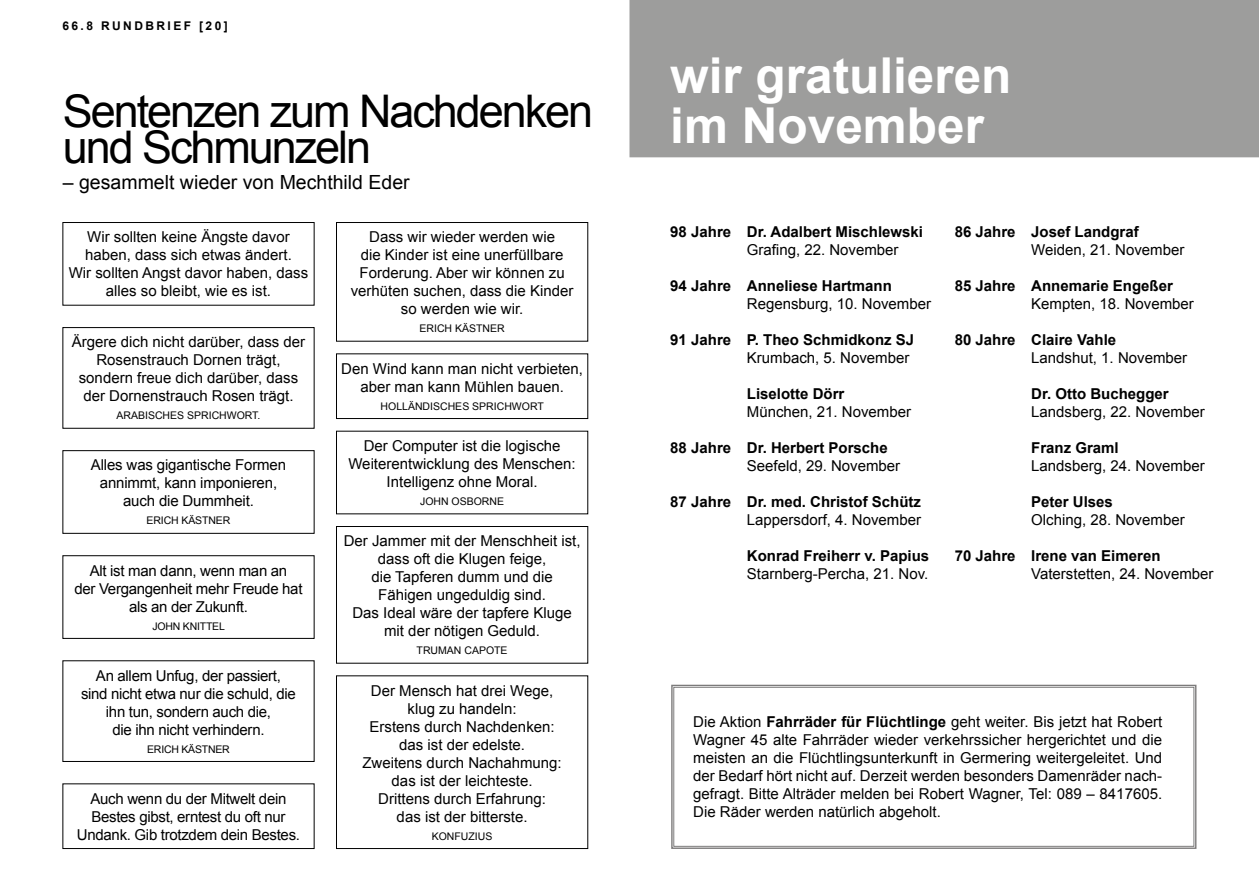
<style>
.page{position:relative;width:1259px;height:893px;background:#fff}
.page>*{position:absolute;margin:0;border:0;box-sizing:border-box;transform-origin:0 0}
.t1{font:700 49.5px/49.5px "Arial";color:#fff}
.t2{font:45px/36px "Arial";letter-spacing:-.045em;color:#000}
.t3{font:19.5px "Arial";color:#000}
.t4{font:15px/18px "Arial";color:#000;text-align:center}
.t5{font:700 15px "Arial";color:#000}
.t6{font:15px/18px "Arial";letter-spacing:-.02em;color:#000;text-align:center}
.t7{font:700 12px "Arial";letter-spacing:.2em;color:#000}
.t8{font:10.5px "Arial";color:#000}
.t9{font:10.5px "Arial";letter-spacing:-.02em;color:#000}
.s1{font-weight:700}
</style>
<div class="page">
<div style="left:62px;top:222px;width:252px;height:84px;border:1px solid #000"></div>
<div style="left:62px;top:327px;width:252px;height:102px;border:1px solid #000"></div>
<div style="left:62px;top:450px;width:252px;height:84px;border:1px solid #000"></div>
<div style="left:62px;top:555px;width:252px;height:84px;border:1px solid #000"></div>
<div style="left:62px;top:660px;width:252px;height:102px;border:1px solid #000"></div>
<div style="left:62px;top:783px;width:252px;height:66px;border:1px solid #000"></div>
<div style="left:336px;top:222px;width:252px;height:120px;border:1px solid #000"></div>
<div style="left:336px;top:353px;width:252px;height:66px;border:1px solid #000"></div>
<div style="left:336px;top:526px;width:252px;height:138px;border:1px solid #000"></div>
<div style="left:336px;top:675px;width:252px;height:174px;border:1px solid #000"></div>
<div style="left:629px;top:0;width:630px;height:157px;background:#9d9d9c"></div>
<svg style="left:671px;top:684px;width:526px;height:165px"></svg>
<div style="left:673px;top:687px;width:521px;height:159px;border:1px solid #7c7b7b"></div>
<p class="t7" style="left:62px;top:17px;width:167px">66.8 RUNDBRIEF [20]</p>
<h2 class="t2" style="left:63px;top:94px;width:532px">Sentenzen zum Nachdenken und Schmunzeln</h2>
<h3 class="t3" style="left:63px;top:169px;width:348px">– gesammelt wieder von Mechthild Eder</h3>
<p class="t4" style="left:69px;top:228px;width:241px">Wir sollten keine Ängste davor haben, dass sich etwas ändert.<br>Wir sollten Angst davor haben, dass alles so bleibt, wie es ist.</p>
<p class="t4" style="left:72px;top:333px;width:235px">Ärgere dich nicht darüber, dass der<br>Rosenstrauch Dornen trägt, sondern freue dich darüber, dass der Dornenstrauch Rosen trägt.</p>
<p class="t8" style="left:116px;top:409px;width:145px">ARABISCHES SPRICHWORT.</p>
<p class="t4" style="left:351px;top:228px;width:224px">Dass wir wieder werden wie<br>die Kinder ist eine unerfüllbare<br>Forderung. Aber wir können zu verhüten suchen, dass die Kinder so werden wie wir.</p>
<p class="t8" style="left:419px;top:322px;width:87px">ERICH KÄSTNER</p>
<p class="t4" style="left:341px;top:360px;width:243px">Den Wind kann man nicht verbieten, aber man kann Mühlen bauen.</p>
<p class="t8" style="left:381px;top:399px;width:165px">HOLLÄNDISCHES SPRICHWORT</p>
<p class="t4" style="left:348px;top:437px;width:229px">Der Computer ist die logische<br>Weiterentwicklung des Menschen:<br>Intelligenz ohne Moral.</p>
<p class="t8" style="left:420px;top:494px;width:86px">JOHN OSBORNE</p>
<p class="t4" style="left:344px;top:532px;width:238px">Der Jammer mit der Menschheit ist, dass oft die Klugen feige,<br>die Tapferen dumm und die<br>Fähigen ungeduldig sind.<br>Das Ideal wäre der tapfere Kluge mit der nötigen Geduld.</p>
<p class="t8" style="left:416px;top:644px;width:93px">TRUMAN CAPOTE</p>
<p class="t4" style="left:362px;top:681px;width:201px">Der Mensch hat drei Wege, klug zu handeln:<br>Erstens durch Nachdenken: das ist der edelste.<br>Zweitens durch Nachahmung: das ist der leichteste.<br>Drittens durch Erfahrung:<br>das ist der bitterste.</p>
<p class="t8" style="left:432px;top:829px;width:62px">KONFUZIUS</p>
<p class="t4" style="left:91px;top:456px;width:197px">Alles was gigantische Formen annimmt, kann imponieren, auch die Dummheit.</p>
<p class="t8" style="left:146px;top:514px;width:85px">ERICH KÄSTNER</p>
<p class="t6" style="left:74px;top:561px;width:230px">Alt ist man dann, wenn man an<br>der Vergangenheit mehr Freude hat als an der Zukunft.</p>
<p class="t9" style="left:152px;top:619px;width:74px">JOHN KNITTEL</p>
<p class="t6" style="left:81px;top:666px;width:216px">An allem Unfug, der passiert, sind nicht etwa nur die schuld, die ihn tun, sondern auch die,<br>die ihn nicht verhindern.</p>
<p class="t9" style="left:147px;top:742px;width:84px">ERICH KÄSTNER</p>
<p class="t6" style="left:77px;top:789px;width:225px">Auch wenn du der Mitwelt dein<br>Bestes gibst, erntest du oft nur<br>Undank. Gib trotzdem dein Bestes.</p>
<h1 class="t1" style="left:670px;top:53px;width:343px">wir gratulieren im November</h1>
<p class="t5" style="left:670px;top:222px;width:254px">98 Jahre Dr. Adalbert Mischlewski</p>
<p class="t4" style="left:747px;top:241px;width:153px">Grafing, 22. November</p>
<p class="t5" style="left:670px;top:276px;width:223px">94 Jahre Anneliese Hartmann</p>
<p class="t4" style="left:747px;top:295px;width:186px">Regensburg, 10. November</p>
<p class="t5" style="left:670px;top:330px;width:245px">91 Jahre P. Theo Schmidkonz SJ</p>
<p class="t4" style="left:747px;top:349px;width:164px">Krumbach, 5. November</p>
<p class="t5" style="left:747px;top:384px;width:99px">Liselotte Dörr</p>
<p class="t4" style="left:747px;top:403px;width:166px">München, 21. November</p>
<p class="t5" style="left:670px;top:438px;width:219px">88 Jahre Dr. Herbert Porsche</p>
<p class="t4" style="left:747px;top:457px;width:155px">Seefeld, 29. November</p>
<p class="t5" style="left:670px;top:492px;width:252px">87 Jahre Dr. med. Christof Schütz</p>
<p class="t4" style="left:747px;top:511px;width:176px">Lappersdorf, 4. November</p>
<p class="t5" style="left:747px;top:546px;width:184px">Konrad Freiherr v. Papius</p>
<p class="t4" style="left:747px;top:565px;width:183px">Starnberg-Percha, 21. Nov.</p>
<p class="t5" style="left:954px;top:222px;width:186px">86 Jahre Josef Landgraf</p>
<p class="t4" style="left:1031px;top:241px;width:155px">Weiden, 21. November</p>
<p class="t5" style="left:954px;top:276px;width:220px">85 Jahre Annemarie Engeßer</p>
<p class="t4" style="left:1031px;top:295px;width:164px">Kempten, 18. November</p>
<p class="t5" style="left:954px;top:330px;width:163px">80 Jahre Claire Vahle</p>
<p class="t4" style="left:1031px;top:349px;width:157px">Landshut, 1. November</p>
<p class="t5" style="left:1031px;top:384px;width:139px">Dr. Otto Buchegger</p>
<p class="t4" style="left:1031px;top:403px;width:175px">Landsberg, 22. November</p>
<p class="t5" style="left:1031px;top:438px;width:89px">Franz Graml</p>
<p class="t4" style="left:1031px;top:457px;width:175px">Landsberg, 24. November</p>
<p class="t5" style="left:1031px;top:492px;width:83px">Peter Ulses</p>
<p class="t4" style="left:1031px;top:511px;width:155px">Olching, 28. November</p>
<p class="t5" style="left:954px;top:546px;width:207px">70 Jahre Irene van Eimeren</p>
<p class="t4" style="left:1031px;top:565px;width:184px">Vaterstetten, 24. November</p>
<p class="t4" style="left:693px;top:713px;width:470px;text-align:justify">Die Aktion <span class="s1">Fahrräder für Flüchtlinge</span> geht weiter. Bis jetzt hat Robert Wagner 45 alte Fahrräder wieder verkehrssicher hergerichtet und die meisten an die Flüchtlingsunterkunft in Germering weitergeleitet. Und der Bedarf hört nicht auf. Derzeit werden besonders Damenräder nach&shy;gefragt. Bitte Alträder melden bei Robert Wagner, Tel: 089 – 8417605.<br>Die Räder werden natürlich abgeholt.</p>
</div>
